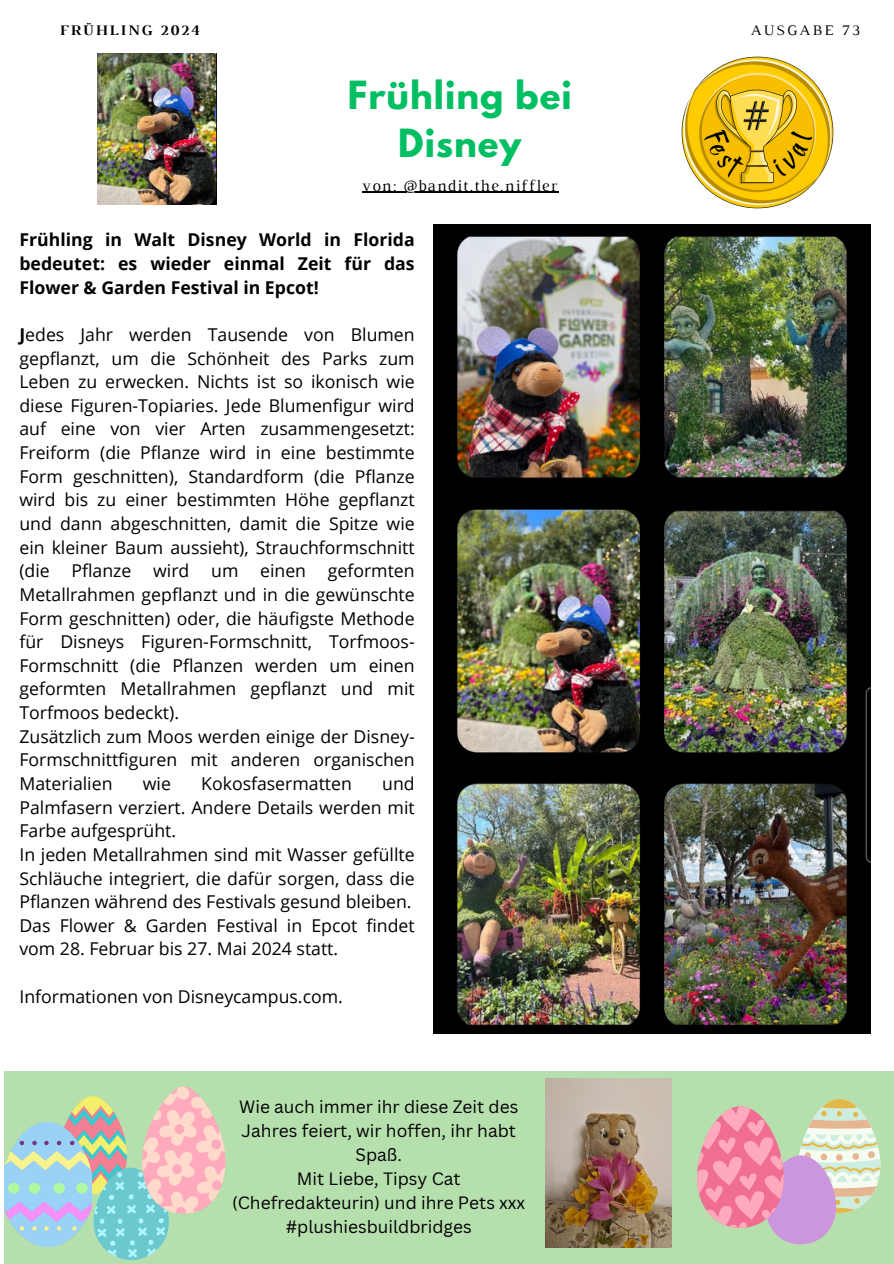
<style>
.page{position:relative;width:894px;height:1264px;background:#fff}
.page>*{position:absolute;margin:0;border:0;box-sizing:border-box;transform-origin:0 0}
.t1{font:700 34.35px/47.2px "League Spartan";letter-spacing:.03em;color:#00bf63;text-align:center}
.t2{font:17.7px/23.7px "Open Sans";color:#000}
.t3{font:700 17.7px/23.7px "Open Sans";color:#000;text-align:justify}
.t4{font:17.4px/23.9px "Canva Sans";color:#000;text-align:center}
.t5{font:16.35px "Luthier";letter-spacing:.07em;color:#000}
.t6{font:700 14.85px "Luthier";letter-spacing:.14em;color:#000}
.t7{font:14.85px "Luthier";letter-spacing:.14em;color:#000}
.s1{font-weight:700}
</style>
<div class="page">
<img style="left:97px;top:54px;width:120px;height:151px">
<img style="left:681px;top:56px;width:153px;height:153px">
<div style="left:4px;top:1070px;width:889px;height:193px;background:#b5dfad"></div>
<img style="left:433px;top:225px;width:437px;height:807px">
<img style="left:67px;top:1096px;width:26px;height:97px">
<img style="left:4px;top:1121px;width:87px;height:125px">
<svg style="left:697px;top:1099px;width:183px;height:145px"></svg>
<svg style="left:93px;top:1086px;width:132px;height:174px"></svg>
<img style="left:545px;top:1078px;width:126px;height:169px">
<hr style="left:362px;top:192px;width:196px;height:1px;background:#000">
<p class="t6" style="left:60px;top:25px;width:141px">FRÜHLING 2024</p>
<p class="t7" style="left:750px;top:25px;width:111px">AUSGABE 73</p>
<h1 class="t1" style="left:348px;top:76px;width:225px">Frühling bei<br>Disney</h1>
<p class="t5" style="left:362px;top:179px;width:197px">von: @bandit.the.niffler</p>
<p class="t3" style="left:19px;top:228px;width:396px">Frühling in Walt Disney World in Florida bedeutet: es wieder einmal Zeit für das Flower &amp; Garden Festival in Epcot!</p>
<p class="t2" style="left:19px;top:322px;width:396px"><span class="s1">J</span>edes Jahr werden Tausende von Blumen gepflanzt, um die Schönheit des Parks zum Leben zu erwecken. Nichts ist so ikonisch wie diese Figuren-Topiaries. Jede Blumenfigur wird auf eine von vier Arten zusammengesetzt:<br>Freiform (die Pflanze wird in eine bestimmte Form geschnitten), Standardform (die Pflanze wird bis zu einer bestimmten Höhe gepflanzt und dann abgeschnitten, damit die Spitze wie ein kleiner Baum aussieht), Strauchformschnitt (die Pflanze wird um einen geformten Metallrahmen gepflanzt und in die gewünschte Form geschnitten) oder, die häufigste Methode für Disneys Figuren-Formschnitt, Torfmoos-Formschnitt (die Pflanzen werden um einen geformten Metallrahmen gepflanzt und mit Torfmoos bedeckt).<br>Zusätzlich zum Moos werden einige der Disney-Formschnittfiguren mit anderen organischen Materialien</p>
<p class="t2" style="left:143px;top:771px;width:30px">wie</p>
<p class="t2" style="left:201px;top:771px;width:152px">Kokosfasermatten</p>
<p class="t2" style="left:19px;top:771px;width:396px;text-indent:362px">und Palmfasern verziert. Andere Details werden mit Farbe aufgesprüht.<br>In jeden Metallrahmen sind mit Wasser gefüllte Schläuche integriert, die dafür sorgen, dass die Pflanzen während des Festivals gesund bleiben.<br>Das Flower &amp; Garden Festival in Epcot findet vom 28. Februar bis 27. Mai 2024 statt.</p>
<p class="t2" style="left:19px;top:984px;width:325px">Informationen von Disneycampus.com.</p>
<p class="t4" style="left:232px;top:1094px;width:294px">Wie auch immer ihr diese Zeit des<br>Jahres feiert, wir hoffen, ihr habt<br>Spaß.<br>Mit Liebe, Tipsy Cat (Chefredakteurin) und ihre Pets xxx #plushiesbuildbridges</p>
</div>
